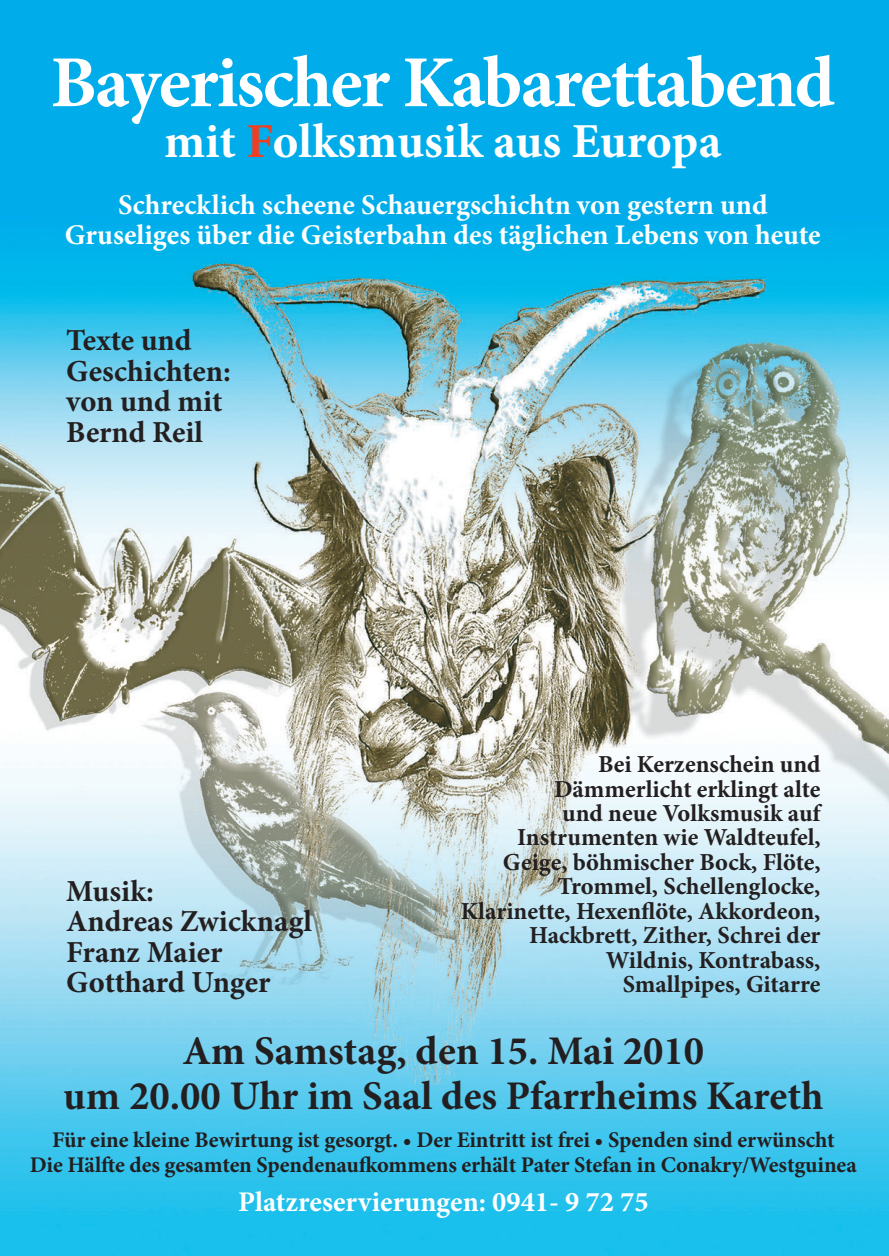
<style>
.page{position:relative;width:889px;height:1256px;background:#fff}
.page>*{position:absolute;margin:0;border:0;box-sizing:border-box;transform-origin:0 0}
.t1{font:700 73.2px "Minion Pro";letter-spacing:-.025em;color:#fff}
.t2{font:700 48.75px "Minion Pro";color:#fff}
.t3{font:700 40.65px/44.7px "Minion Pro";color:#231f20;text-align:center}
.t4{font:700 30.45px/30.5px "Minion Pro";color:#231f20}
.t5{font:700 28.5px/30.5px "Minion Pro";color:#fff;text-align:center}
.t6{font:700 24.45px/24.5px "Minion Pro";color:#231f20;text-align:right}
.t7{font:700 22.35px/24.5px "Minion Pro";letter-spacing:-.005em;color:#231f20;text-align:center}
.s1{color:#ef3e22}
</style>
<div class="page">
<img style="left:0;top:0;width:888px;height:1255px">
<h1 class="t1" style="left:50px;top:54px;width:785px">Bayerischer Kabarettabend</h1>
<h2 class="t2" style="left:164px;top:122px;width:558px">mit <span class="s1">F</span>olksmusik aus Europa</h2>
<p class="t5" style="left:65px;top:191px;width:757px">Schrecklich scheene Schauergschichtn von gestern und<br>Gruseliges über die Geisterbahn des täglichen Lebens von heute</p>
<p class="t4" style="left:66px;top:328px;width:166px">Texte und<br>Geschichten: von und mit<br>Bernd Reil</p>
<p class="t6" style="left:460px;top:754px;width:361px">Bei Kerzenschein und<br>Dämmerlicht erklingt alte<br>und neue Volksmusik auf<br>Instrumenten wie Waldteufel,<br>Geige, böhmischer Bock, Flöte,<br>Trommel, Schellenglocke,<br>Klarinette, Hexenflöte, Akkordeon,<br>Hackbrett, Zither, Schrei der<br>Wildnis, Kontrabass,<br>Smallpipes, Gitarre</p>
<h3 class="t3" style="left:63px;top:1031px;width:761px">Am Samstag, den 15. Mai 2010<br>um 20.00 Uhr im Saal des Pfarrheims Kareth</h3>
<p class="t7" style="left:30px;top:1129px;width:828px">Für eine kleine Bewirtung ist gesorgt. • Der Eintritt ist frei • Spenden sind erwünscht<br>Die Hälfte des gesamten Spendenaufkommens erhält Pater Stefan in Conakry/Westguinea</p>
<p class="t5" style="left:238px;top:1189px;width:412px">Platzreservierungen: 0941- 9 72 75</p>
<p class="t4" style="left:66px;top:878px;width:247px">Musik:<br>Andreas Zwicknagl<br>Franz Maier<br>Gotthard Unger</p>
</div>
